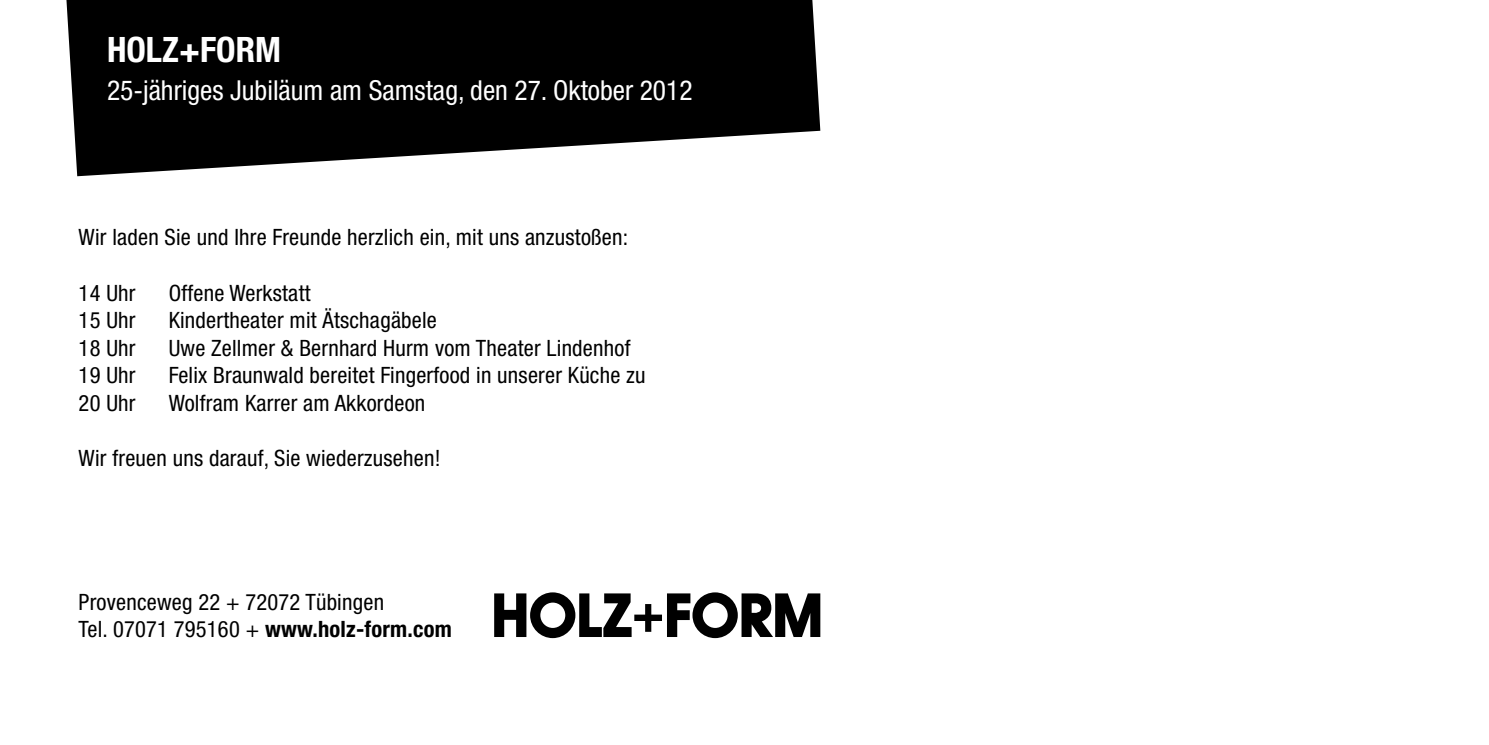
<style>
.page{position:relative;width:1489px;height:745px;background:#fff}
.page>*{position:absolute;margin:0;border:0;box-sizing:border-box;transform-origin:0 0}
.t1{font:700 condensed 35px "Helvetica Neue";color:#fff}
.t2{font:condensed 27.5px "Helvetica Neue";color:#fff}
.t3{font:condensed 22.5px/27.5px "Helvetica Neue";letter-spacing:.01em;color:#000}
.s1{font-weight:700}
</style>
<div class="page">
<svg style="left:66px;top:0;width:754px;height:176px;background:#222"></svg>
<svg style="left:494px;top:592px;width:326px;height:45px"></svg>
<p class="t1" style="left:107px;top:28px;width:175px">HOLZ+FORM</p>
<p class="t2" style="left:107px;top:74px;width:587px">25-jähriges Jubiläum am Samstag, den 27. Oktober 2012</p>
<p class="t3" style="left:79px;top:223px;width:551px">Wir laden Sie und Ihre Freunde herzlich ein, mit uns anzustoßen:</p>
<p class="t3" style="left:79px;top:278px;width:58px">14 Uhr</p>
<p class="t3" style="left:169px;top:278px;width:143px">Offene Werkstatt</p>
<p class="t3" style="left:79px;top:306px;width:58px">15 Uhr</p>
<p class="t3" style="left:169px;top:306px;width:270px">Kindertheater mit Ätschagäbele</p>
<p class="t3" style="left:79px;top:333px;width:58px">18 Uhr</p>
<p class="t3" style="left:169px;top:333px;width:463px">Uwe Zellmer &amp; Bernhard Hurm vom Theater Lindenhof</p>
<p class="t3" style="left:79px;top:361px;width:58px">19 Uhr</p>
<p class="t3" style="left:169px;top:361px;width:478px">Felix Braunwald bereitet Fingerfood in unserer Küche zu</p>
<p class="t3" style="left:79px;top:388px;width:58px">20 Uhr</p>
<p class="t3" style="left:169px;top:388px;width:258px">Wolfram Karrer am Akkordeon</p>
<p class="t3" style="left:79px;top:443px;width:363px">Wir freuen uns darauf, Sie wiederzusehen!</p>
<p class="t3" style="left:79px;top:587px;width:375px">Provenceweg 22 + 72072 Tübingen<br>Tel. 07071 795160 + <span class="s1">www.holz-form.com</span></p>
</div>
